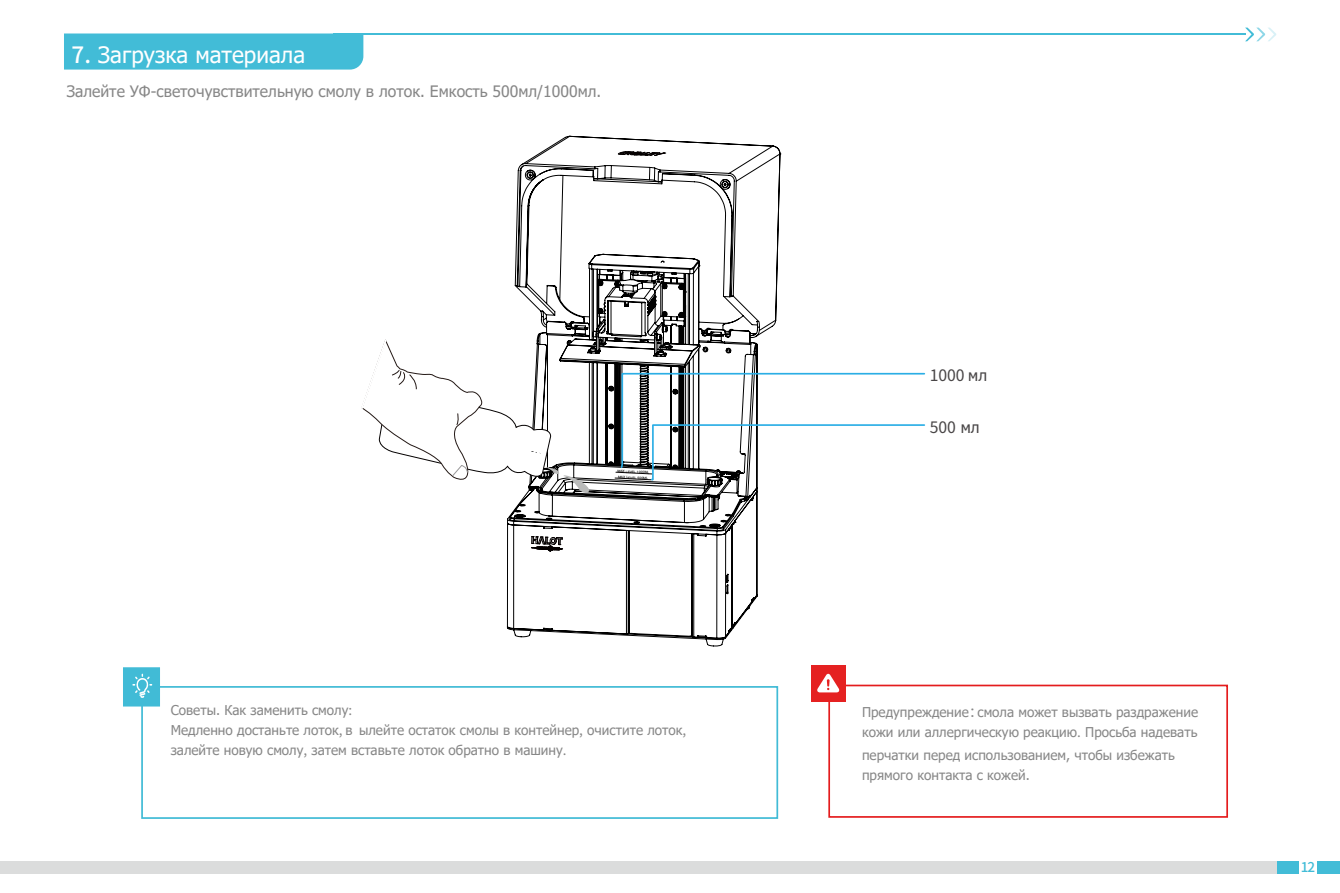
<style>
.page{position:relative;width:1340px;height:893px;background:#fff}
.page>*{position:absolute;margin:0;border:0;box-sizing:border-box;transform-origin:0 0}
.t1{font:22.5px "Tahoma";color:#fff}
.t2{font:15.75px "Tahoma";color:#878787}
.t3{font:15.75px "Source Han Sans CN";color:#494647}
.t4{font:13.5px/20.2px "Tahoma";color:#878787}
.t5{font:500 13.5px "Source Han Sans CN";color:#42bcd7}
.t6{font:3.15px/5.9px "Ping Fang SC Heavy";color:#000}
.s1{font-family:"Source Han Sans CN";font-weight:500}
.s2{font-family:"Source Han Sans CN"}
.s3{font-family:"Tahoma"}
</style>
<div class="page">
<div style="left:64px;top:34px;width:299px;height:36px;background:#42bcd7"></div>
<hr style="left:334px;top:34px;width:911px;height:1px;background:#42bcd7">
<svg style="left:1245px;top:28px;width:31px;height:13px"></svg>
<div style="left:828px;top:685px;width:399px;height:133px;border:2px solid #e41c1d"></div>
<div style="left:810px;top:665px;width:35px;height:36px;background:#e52121"></div>
<svg style="left:817px;top:674px;width:22px;height:18px"></svg>
<div style="left:141px;top:686px;width:637px;height:133px;border:2px solid #41bbd6"></div>
<div style="left:123px;top:667px;width:37px;height:39px;background:#41bbd6"></div>
<svg style="left:132px;top:674px;width:20px;height:24px"></svg>
<svg style="left:506px;top:135px;width:275px;height:512px"></svg>
<svg style="left:361px;top:339px;width:231px;height:155px"></svg>
<svg style="left:618px;top:151px;width:47px;height:5px"></svg>
<svg style="left:531px;top:536px;width:32px;height:16px"></svg>
<div style="left:1317px;top:861px;width:22px;height:13px;background:#42bcd7"></div>
<div style="left:1276px;top:861px;width:22px;height:13px;background:#42bcd7"></div>
<div style="left:0;top:861px;width:1276px;height:13px;background:#dbdcdc"></div>
<svg style="left:615px;top:372px;width:311px;height:109px"></svg>
<h1 class="t1" style="left:72px;top:39px;width:235px"><span class="s1">7.</span> Загрузка материала</h1>
<p class="t2" style="left:67px;top:81px;width:536px">Залейте УФ-светочувствительную смолу в лоток. Емкость 500мл/1000мл.</p>
<p class="t6" style="left:617px;top:468px;width:34px;rotate:3deg">MAX LEVEL 1000ML<br>MAX LEVEL 500ML</p>
<p class="t4" style="left:171px;top:701px;width:517px">Советы. Как заменить смолу<span class="s2">:<br></span>Медленно достаньте лоток<span class="s2">,</span> в ылейте остаток смолы в контейнер<span class="s2">,</span> очистите лоток<span class="s2">, </span>залейте новую смолу<span class="s2">,</span> затем вставьте лоток обратно в машину<span class="s2">.</span></p>
<p class="t3" style="left:929px;top:367px;width:59px">1000 <span class="s3">мл</span></p>
<p class="t3" style="left:929px;top:419px;width:52px">500 <span class="s3">мл</span></p>
<p class="t4" style="left:862px;top:703px;width:337px">Предупреждение<span class="s2">：</span>смола может вызвать раздражение кожи или аллергическую реакцию<span class="s2">.</span> Просьба надевать</p>
<p class="t4" style="left:862px;top:745px;width:314px">перчатки перед использованием, чтобы избежать прямого контакта с кожей.</p>
<p class="t5" style="left:1300px;top:860px;width:16px">12</p>
</div>
